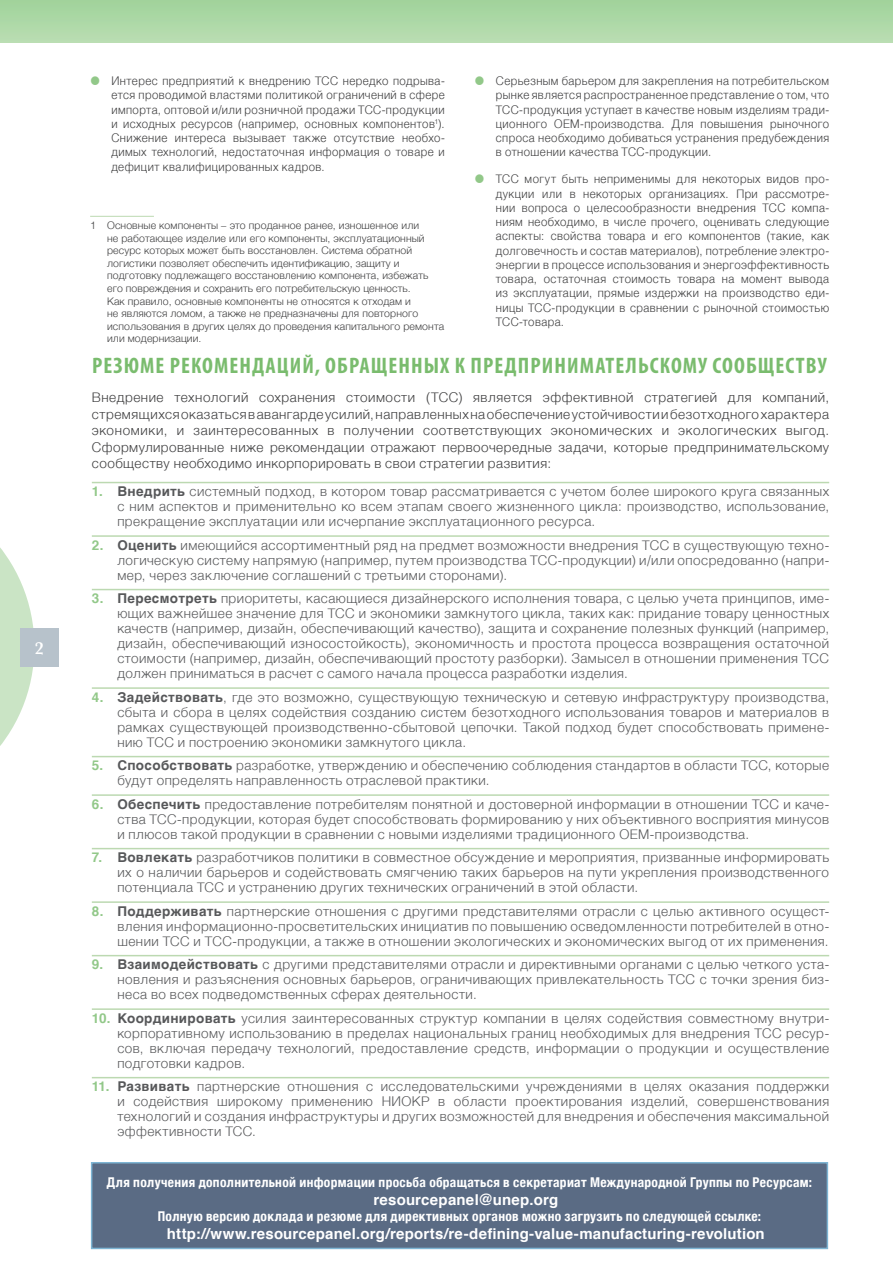
<style>
.page{position:relative;width:893px;height:1263px;background:#fff}
.page>*{position:absolute;margin:0;border:0;box-sizing:border-box;transform-origin:0 0}
.sous_titre_black{font:700 condensed 22.5px "Myriad Pro";letter-spacing:.05em;color:#7abc6e}
.t1{font:600 18px "Baskerville";color:#fff}
.t2{font:700 15px "Helvetica";letter-spacing:.01em;color:#fff}
.t3{font:300 13.5px/15px "Helvetica";letter-spacing:.035em;color:#57585a;text-align:justify}
.Texte{font:300 13.5px/16.5px "Helvetica";letter-spacing:.035em;color:#3e3e3f;text-align:justify}
.t4{font:700 condensed 13.5px "Helvetica Neue";letter-spacing:.025em;color:#fff}
.t5{font:300 12px/14.2px "Helvetica";letter-spacing:.04em;color:#3e3e3f;text-align:justify;scale:.95 1}
.footnotes{font:300 10.5px/12.6px "Helvetica";letter-spacing:.01em;color:#3e3e3f}
.s1{font-weight:700;color:#92c889}
.s2{font-weight:700}
</style>
<div class="page">
<svg style="left:0;top:547px;width:34px;height:199px"></svg>
<div style="left:20px;top:629px;width:38px;height:38px;background:#b7c2cb"></div>
<hr style="left:92px;top:482px;width:737px;height:1px;background:#bcd9b1">
<hr style="left:92px;top:535px;width:737px;height:2px;background:#bcd9b1">
<hr style="left:92px;top:589px;width:737px;height:1px;background:#bcd9b1">
<hr style="left:92px;top:687px;width:737px;height:2px;background:#bcd9b1">
<hr style="left:92px;top:756px;width:737px;height:1px;background:#bcd9b1">
<hr style="left:92px;top:794px;width:737px;height:2px;background:#bcd9b1">
<hr style="left:92px;top:848px;width:737px;height:1px;background:#bcd9b1">
<hr style="left:92px;top:901px;width:737px;height:2px;background:#bcd9b1">
<hr style="left:92px;top:955px;width:737px;height:1px;background:#bcd9b1">
<hr style="left:92px;top:1008px;width:737px;height:2px;background:#bcd9b1">
<hr style="left:92px;top:1077px;width:737px;height:1px;background:#bcd9b1">
<div style="left:0;top:0;width:893px;height:43px;background:#acd8a7"></div>
<hr style="left:90px;top:216px;width:64px;height:1px;background:#bcd9b1">
<div style="left:92px;top:1163px;width:735px;height:85px;background:#5a6b84"></div>
<div style="left:91px;top:1162px;width:737px;height:87px;border:2px solid #7db4d3"></div>
<h2 class="t1" style="left:35px;top:635px;width:10px">2</h2>
<p class="t5" style="left:111px;top:73px;width:352px">Интерес предприятий к внедрению ТСС нередко подрыва&shy;ется проводимой властями политикой ограничений в сфере импорта, оптовой и/или розничной продажи ТСС-продукции и исходных ресурсов (например, основных компонентов<sup>1</sup>).<br>Снижение интереса вызывает также отсутствие необхо&shy;димых технологий, недостаточная информация о товаре и дефицит квалифицированных кадров.</p>
<p class="footnotes" style="left:107px;top:218px;width:339px;text-indent:-17px">1 Основные компоненты – это проданное ранее, изношенное или<br>не работающее изделие или его компоненты, эксплуатационный ресурс которых может быть восстановлен. Система обратной логистики позволяет обеспечить идентификацию, защиту и подготовку подлежащего восстановлению компонента, избежать его повреждения и сохранить его потребительскую ценность.<br>Как правило, основные компоненты не относятся к отходам и<br>не являются ломом, а также не предназначены для повторного использования в других целях до проведения капитального ремонта или модернизации.</p>
<p class="t5" style="left:496px;top:73px;width:352px">Серьезным барьером для закрепления на потребительском рынке является распространенное представление о том, что ТСС-продукция уступает в качестве новым изделиям тради&shy;ционного ОЕМ-производства. Для повышения рыночного спроса необходимо добиваться устранения предубеждения в отношении качества ТСС-продукции.</p>
<p class="t5" style="left:496px;top:171px;width:352px">ТСС могут быть неприменимы для некоторых видов про&shy;дукции или в некоторых организациях. При рассмотре&shy;нии вопроса о целесообразности внедрения ТСС компа&shy;ниям необходимо, в числе прочего, оценивать следующие аспекты: свойства товара и его компонентов (такие, как долговечность и состав материалов), потребление электро&shy;энергии в процессе использования и энергоэффективность товара, остаточная стоимость товара на момент вывода из эксплуатации, прямые издержки на производство еди&shy;ницы ТСС-продукции в сравнении с рыночной стоимостью ТСС-товара.</p>
<p class="sous_titre_black" style="left:92px;top:351px;width:736px">РЕЗЮМЕ РЕКОМЕНДАЦИЙ, ОБРАЩЕННЫХ К ПРЕДПРИНИМАТЕЛЬСКОМУ СООБЩЕСТВУ</p>
<p class="Texte" style="left:92px;top:388px;width:739px">Внедрение технологий сохранения стоимости (ТСС) является эффективной стратегией для компаний, стремящихся оказаться в авангарде усилий, направленных на обеспечение устойчивости и безотходного характера экономики, и заинтересованных в получении соответствующих экономических и экологических выгод.<br>Сформулированные ниже рекомендации отражают первоочередные задачи, которые предпринимательскому сообществу необходимо инкорпорировать в свои стратегии развития:</p>
<p class="t3" style="left:117px;top:483px;width:713px;text-indent:-26px"><span class="s1">1.</span> <span class="s2">Внедрить</span> системный подход, в котором товар рассматривается с учетом более широкого круга связанных с ним аспектов и применительно ко всем этапам своего жизненного цикла: производство, использование, прекращение эксплуатации или исчерпание эксплуатационного ресурса.</p>
<p class="t3" style="left:117px;top:536px;width:713px;text-indent:-26px"><span class="s1">2.</span> <span class="s2">Оценить</span> имеющийся ассортиментный ряд на предмет возможности внедрения ТСС в существующую техно&shy;логическую систему напрямую (например, путем производства ТСС-продукции) и/или опосредованно (напри&shy;мер, через заключение соглашений с третьими сторонами).</p>
<p class="t3" style="left:117px;top:590px;width:713px;text-indent:-26px"><span class="s1">3.</span> <span class="s2">Пересмотреть</span> приоритеты, касающиеся дизайнерского исполнения товара, с целью учета принципов, име&shy;ющих важнейшее значение для ТСС и экономики замкнутого цикла, таких как: придание товару ценностных качеств (например, дизайн, обеспечивающий качество), защита и сохранение полезных функций (например, дизайн, обеспечивающий износостойкость), экономичность и простота процесса возвращения остаточной стоимости (например, дизайн, обеспечивающий простоту разборки). Замысел в отношении применения ТСС должен приниматься в расчет с самого начала процесса разработки изделия.</p>
<p class="t3" style="left:117px;top:688px;width:713px;text-indent:-26px"><span class="s1">4.</span> <span class="s2">Задействовать</span>, где это возможно, существующую техническую и сетевую инфраструктуру производства, сбыта и сбора в целях содействия созданию систем безотходного использования товаров и материалов в рамках существующей производственно-сбытовой цепочки. Такой подход будет способствовать примене&shy;нию ТСС и построению экономики замкнутого цикла.</p>
<p class="t3" style="left:117px;top:757px;width:713px;text-indent:-26px"><span class="s1">5.</span> <span class="s2">Способствовать</span> разработке, утверждению и обеспечению соблюдения стандартов в области ТСС, которые будут определять направленность отраслевой практики.</p>
<p class="t3" style="left:117px;top:795px;width:713px;text-indent:-26px"><span class="s1">6.</span> <span class="s2">Обеспечить</span> предоставление потребителям понятной и достоверной информации в отношении ТСС и каче&shy;ства ТСС-продукции, которая будет способствовать формированию у них объективного восприятия минусов и плюсов такой продукции в сравнении с новыми изделиями традиционного ОЕМ-производства.</p>
<p class="t3" style="left:117px;top:849px;width:713px;text-indent:-26px"><span class="s1">7.</span> <span class="s2">Вовлекать</span> разработчиков политики в совместное обсуждение и мероприятия, призванные информировать их о наличии барьеров и содействовать смягчению таких барьеров на пути укрепления производственного потенциала ТСС и устранению других технических ограничений в этой области.</p>
<p class="t3" style="left:117px;top:902px;width:713px;text-indent:-26px"><span class="s1">8.</span> <span class="s2">Поддерживать</span> партнерские отношения с другими представителями отрасли с целью активного осущест&shy;вления информационно-просветительских инициатив по повышению осведомленности потребителей в отно&shy;шении ТСС и ТСС-продукции, а также в отношении экологических и экономических выгод от их применения.</p>
<p class="t3" style="left:117px;top:956px;width:713px;text-indent:-26px"><span class="s1">9.</span> <span class="s2">Взаимодействовать</span> с другими представителями отрасли и директивными органами с целью четкого уста&shy;новления и разъяснения основных барьеров, ограничивающих привлекательность ТСС с точки зрения биз&shy;неса во всех подведомственных сферах деятельности.</p>
<p class="t3" style="left:117px;top:1009px;width:713px;text-indent:-26px"><span class="s1">10.</span> <span class="s2">Координировать</span> усилия заинтересованных структур компании в целях содействия совместному внутри&shy;корпоративному использованию в пределах национальных границ необходимых для внедрения ТСС ресур&shy;сов, включая передачу технологий, предоставление средств, информации о продукции и осуществление подготовки кадров.</p>
<p class="t3" style="left:117px;top:1078px;width:713px;text-indent:-26px"><span class="s1">11.</span> <span class="s2">Развивать</span> партнерские отношения с исследовательскими учреждениями в целях оказания поддержки и содействия широкому применению НИОКР в области проектирования изделий, совершенствования технологий и создания инфраструктуры и других возможностей для внедрения и обеспечения максимальной эффективности ТСС.</p>
<p class="t4" style="left:107px;top:1171px;width:707px">Для получения дополнительной информации просьба обращаться в секретариат Международной Группы по Ресурсам:</p>
<p class="t2" style="left:373px;top:1187px;width:186px">resourcepanel@unep.org</p>
<p class="t4" style="left:158px;top:1205px;width:605px">Полную версию доклада и резюме для директивных органов можно загрузить по следующей ссылке:</p>
<p class="t2" style="left:167px;top:1221px;width:599px">http://www.resourcepanel.org/reports/re-defining-value-manufacturing-revolution</p>
</div>
